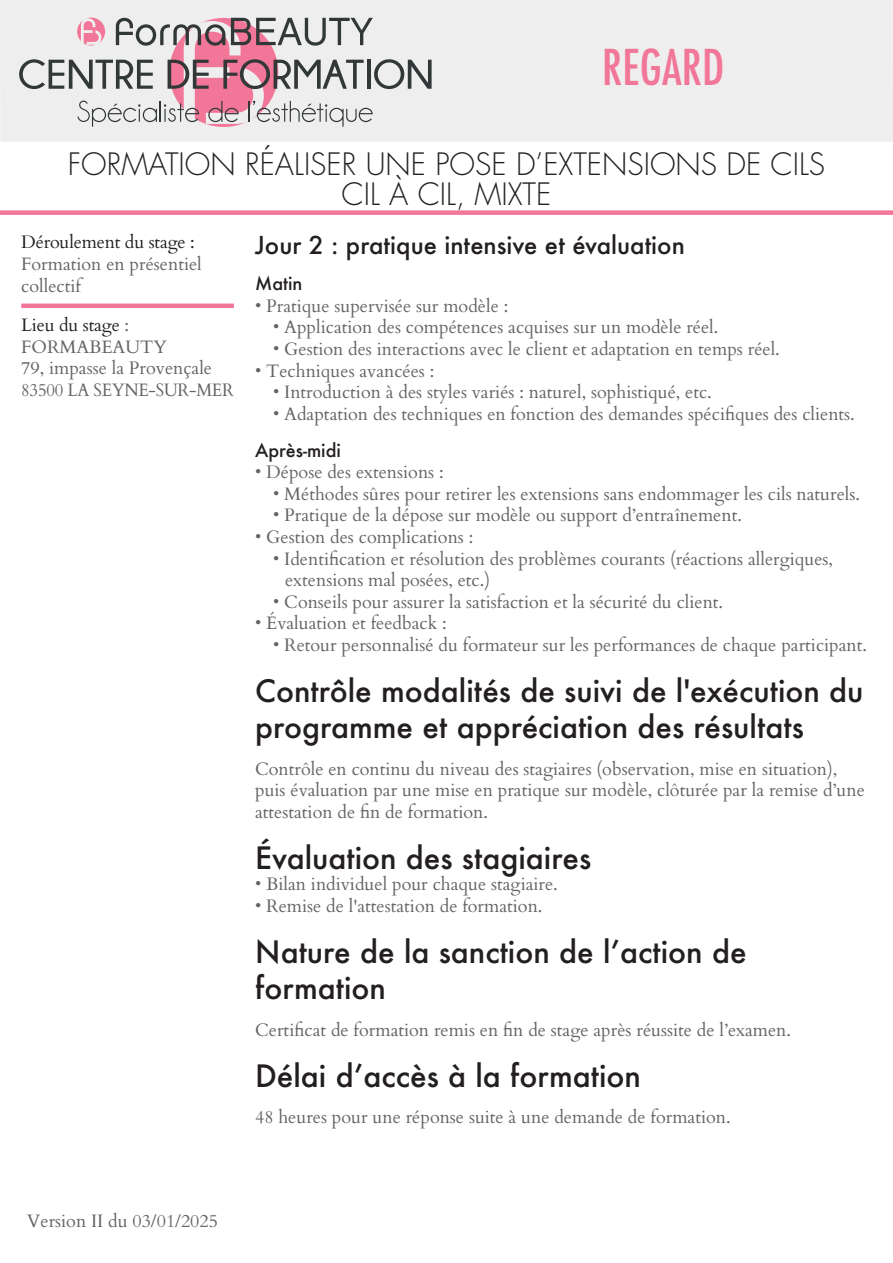
<style>
.page{position:relative;width:893px;height:1263px;background:#fff}
.page>*{position:absolute;margin:0;border:0;box-sizing:border-box;transform-origin:0 0}
.t1{font:500 condensed 48px "Futura";color:#f27697}
.t2{font:500 30px/36px "Futura";color:#231f20}
.t3{font:300 30px/30px "Futura";color:#231f20;text-align:center}
.t4{font:500 24px "Futura";color:#231f20}
.t5{font:18px/21.6px "Cardo";color:#646464}
.t6{font:18px "Cardo";letter-spacing:-.01em;color:#231f20}
.t7{font:500 18px "Futura";color:#231f20}
.s1{color:#231f20}
</style>
<div class="page">
<div style="left:21px;top:303px;width:213px;height:5px;background:#f27697"></div>
<div style="left:0;top:210px;width:893px;height:5px;background:#f27697"></div>
<div style="left:0;top:0;width:893px;height:142px;background:#eeeeef"></div>
<svg style="left:19px;top:18px;width:413px;height:109px"></svg>
<h1 class="t1" style="left:602px;top:37px;width:124px">REGARD</h1>
<h2 class="t3" style="left:68px;top:150px;width:759px">FORMATION RÉALISER UNE POSE D’EXTENSIONS DE CILS<br>CIL À CIL, MIXTE</h2>
<p class="t6" style="left:21px;top:228px;width:175px">Déroulement du stage :</p>
<p class="t5" style="left:21px;top:252px;width:182px">Formation en présentiel collectif</p>
<p class="t5" style="left:21px;top:313px;width:214px"><span class="s1">Lieu du stage</span> :<br>FORMABEAUTY<br>79, impasse la Provençale<br>83500 LA SEYNE-SUR-MER</p>
<h3 class="t4" style="left:255px;top:228px;width:431px">Jour 2 : pratique intensive et évaluation</h3>
<p class="t7" style="left:255px;top:271px;width:49px">Matin</p>
<p class="t5" style="left:255px;top:294px;width:255px">• Pratique supervisée sur modèle :</p>
<p class="t5" style="left:273px;top:316px;width:447px">• Application des compétences acquises sur un modèle réel.</p>
<p class="t5" style="left:273px;top:337px;width:508px">• Gestion des interactions avec le client et adaptation en temps réel.</p>
<p class="t5" style="left:255px;top:359px;width:181px">• Techniques avancées :</p>
<p class="t5" style="left:273px;top:380px;width:440px">• Introduction à des styles variés : naturel, sophistiqué, etc.</p>
<p class="t5" style="left:273px;top:402px;width:583px">• Adaptation des techniques en fonction des demandes spécifiques des clients.</p>
<p class="t7" style="left:255px;top:437px;width:87px">Après-midi</p>
<p class="t5" style="left:255px;top:460px;width:190px">• Dépose des extensions :</p>
<p class="t5" style="left:273px;top:482px;width:588px">• Méthodes sûres pour retirer les extensions sans endommager les cils naturels.</p>
<p class="t5" style="left:273px;top:503px;width:470px">• Pratique de la dépose sur modèle ou support d’entraînement.</p>
<p class="t5" style="left:255px;top:525px;width:220px">• Gestion des complications :</p>
<p class="t5" style="left:285px;top:547px;width:549px;text-indent:-12px">• Identification et résolution des problèmes courants (réactions allergiques, extensions mal posées, etc.)</p>
<p class="t5" style="left:273px;top:590px;width:451px">• Conseils pour assurer la satisfaction et la sécurité du client.</p>
<p class="t5" style="left:255px;top:611px;width:193px">• Évaluation et feedback :</p>
<p class="t5" style="left:273px;top:633px;width:595px">• Retour personnalisé du formateur sur les performances de chaque participant.</p>
<h2 class="t2" style="left:255px;top:672px;width:610px">Contrôle modalités de suivi de l'exécution du programme et appréciation des résultats</h2>
<p class="t5" style="left:255px;top:757px;width:611px">Contrôle en continu du niveau des stagiaires (observation, mise en situation), puis évaluation par une mise en pratique sur modèle, clôturée par la remise d’une attestation de fin de formation.</p>
<h2 class="t2" style="left:255px;top:839px;width:338px">Évaluation des stagiaires</h2>
<p class="t5" style="left:255px;top:872px;width:304px">• Bilan individuel pour chaque stagiaire.</p>
<p class="t5" style="left:255px;top:894px;width:289px">• Remise de l'attestation de formation.</p>
<h2 class="t2" style="left:255px;top:933px;width:493px">Nature de la sanction de lʼaction de formation</h2>
<p class="t5" style="left:255px;top:1018px;width:537px">Certificat de formation remis en fin de stage après réussite de l’examen.</p>
<h2 class="t2" style="left:255px;top:1057px;width:387px">Délai dʼaccès à la formation</h2>
<p class="t5" style="left:255px;top:1105px;width:477px">48 heures pour une réponse suite à une demande de formation.</p>
<p class="t5" style="left:27px;top:1209px;width:192px">Version II du 03/01/2025</p>
</div>
